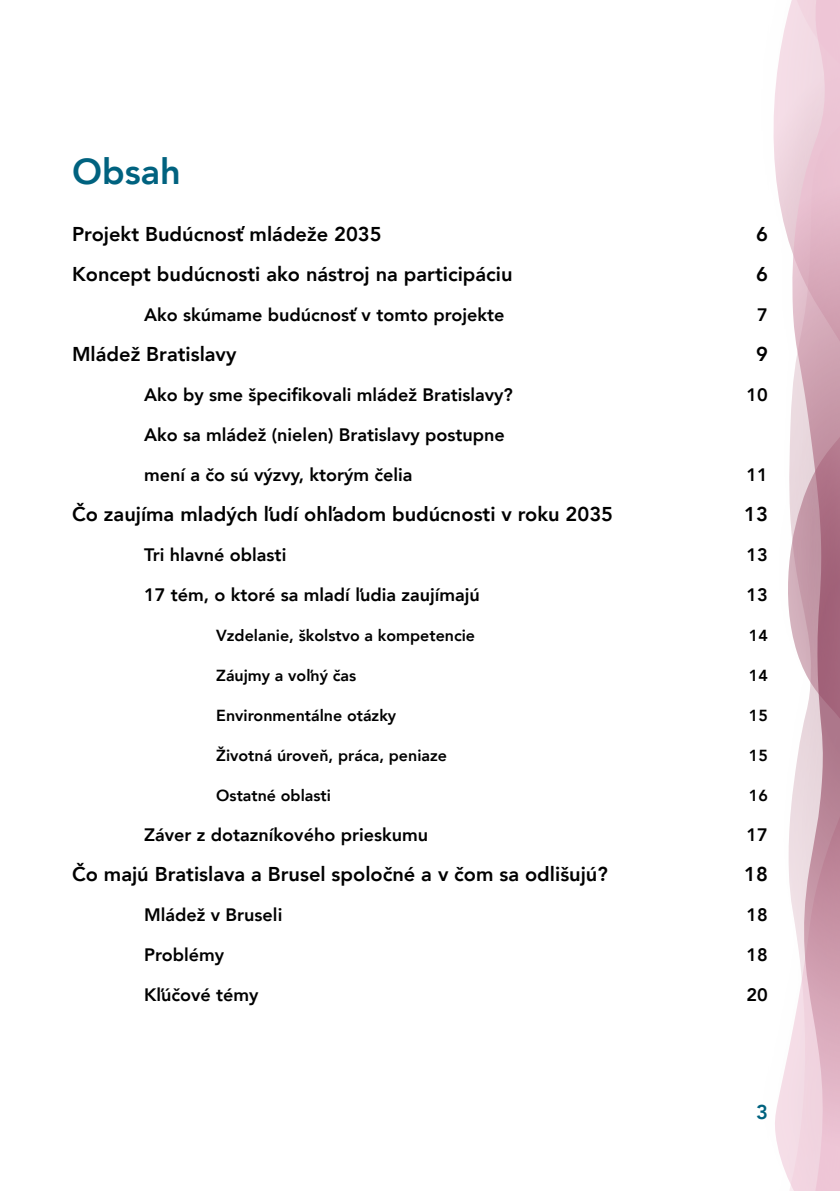
<style>
.page{position:relative;width:840px;height:1191px;background:#fff}
.page>*{position:absolute;margin:0;border:0;box-sizing:border-box;transform-origin:0 0}
.t1{font:800 36px "Avenir";color:#00627f}
.t2{font:800 20px "Avenir";color:#000}
.t3{font:800 20px "Avenir";color:#00627f}
.t4{font:800 18px "Avenir";color:#000}
.t5{font:800 16px "Avenir";color:#000}
</style>
<div class="page">
<img style="left:773px;top:15px;width:15px;height:1163px">
<svg style="left:788px;top:0;width:51px;height:1191px;background:#dcbac6"></svg>
<h1 class="t1" style="left:72px;top:144px;width:110px">Obsah</h1>
<p class="t2" style="left:72px;top:219px;width:311px">Projekt Budúcnosť mládeže 2035</p>
<p class="t2" style="left:755px;top:219px;width:13px">6</p>
<p class="t2" style="left:72px;top:259px;width:442px">Koncept budúcnosti ako nástroj na participáciu</p>
<p class="t2" style="left:755px;top:259px;width:13px">6</p>
<p class="t4" style="left:144px;top:301px;width:361px">Ako skúmame budúcnosť v tomto projekte</p>
<p class="t4" style="left:756px;top:301px;width:12px">7</p>
<p class="t2" style="left:72px;top:339px;width:166px">Mládež Bratislavy</p>
<p class="t2" style="left:755px;top:339px;width:13px">9</p>
<p class="t4" style="left:144px;top:381px;width:370px">Ako by sme špecifikovali mládež Bratislavy?</p>
<p class="t4" style="left:746px;top:381px;width:23px">10</p>
<p class="t4" style="left:144px;top:421px;width:362px">Ako sa mládež (nielen) Bratislavy postupne</p>
<p class="t4" style="left:144px;top:461px;width:270px">mení a čo sú výzvy, ktorým čelia</p>
<p class="t4" style="left:746px;top:461px;width:23px">11</p>
<p class="t2" style="left:72px;top:499px;width:542px">Čo zaujíma mladých ľudí ohľadom budúcnosti v roku 2035</p>
<p class="t2" style="left:743px;top:499px;width:25px">13</p>
<p class="t4" style="left:144px;top:541px;width:144px">Tri hlavné oblasti</p>
<p class="t4" style="left:746px;top:541px;width:23px">13</p>
<p class="t4" style="left:144px;top:581px;width:337px">17 tém, o ktoré sa mladí ľudia zaujímajú</p>
<p class="t4" style="left:746px;top:581px;width:23px">13</p>
<p class="t5" style="left:216px;top:623px;width:260px">Vzdelanie, školstvo a kompetencie</p>
<p class="t5" style="left:748px;top:623px;width:20px">14</p>
<p class="t5" style="left:216px;top:663px;width:141px">Záujmy a voľný čas</p>
<p class="t5" style="left:748px;top:663px;width:20px">14</p>
<p class="t5" style="left:216px;top:703px;width:181px">Environmentálne otázky</p>
<p class="t5" style="left:748px;top:703px;width:20px">15</p>
<p class="t5" style="left:216px;top:743px;width:232px">Životná úroveň, práca, peniaze</p>
<p class="t5" style="left:748px;top:743px;width:20px">15</p>
<p class="t5" style="left:216px;top:783px;width:116px">Ostatné oblasti</p>
<p class="t5" style="left:748px;top:783px;width:20px">16</p>
<p class="t4" style="left:144px;top:821px;width:285px">Záver z dotazníkového prieskumu</p>
<p class="t4" style="left:746px;top:821px;width:23px">17</p>
<p class="t2" style="left:72px;top:859px;width:537px">Čo majú Bratislava a Brusel spoločné a v čom sa odlišujú?</p>
<p class="t2" style="left:743px;top:859px;width:25px">18</p>
<p class="t4" style="left:144px;top:901px;width:140px">Mládež v Bruseli</p>
<p class="t4" style="left:746px;top:901px;width:23px">18</p>
<p class="t4" style="left:144px;top:941px;width:82px">Problémy</p>
<p class="t4" style="left:746px;top:941px;width:23px">18</p>
<p class="t4" style="left:144px;top:981px;width:116px">Kľúčové témy</p>
<p class="t4" style="left:746px;top:981px;width:23px">20</p>
<p class="t3" style="left:755px;top:1096px;width:13px">3</p>
</div>
